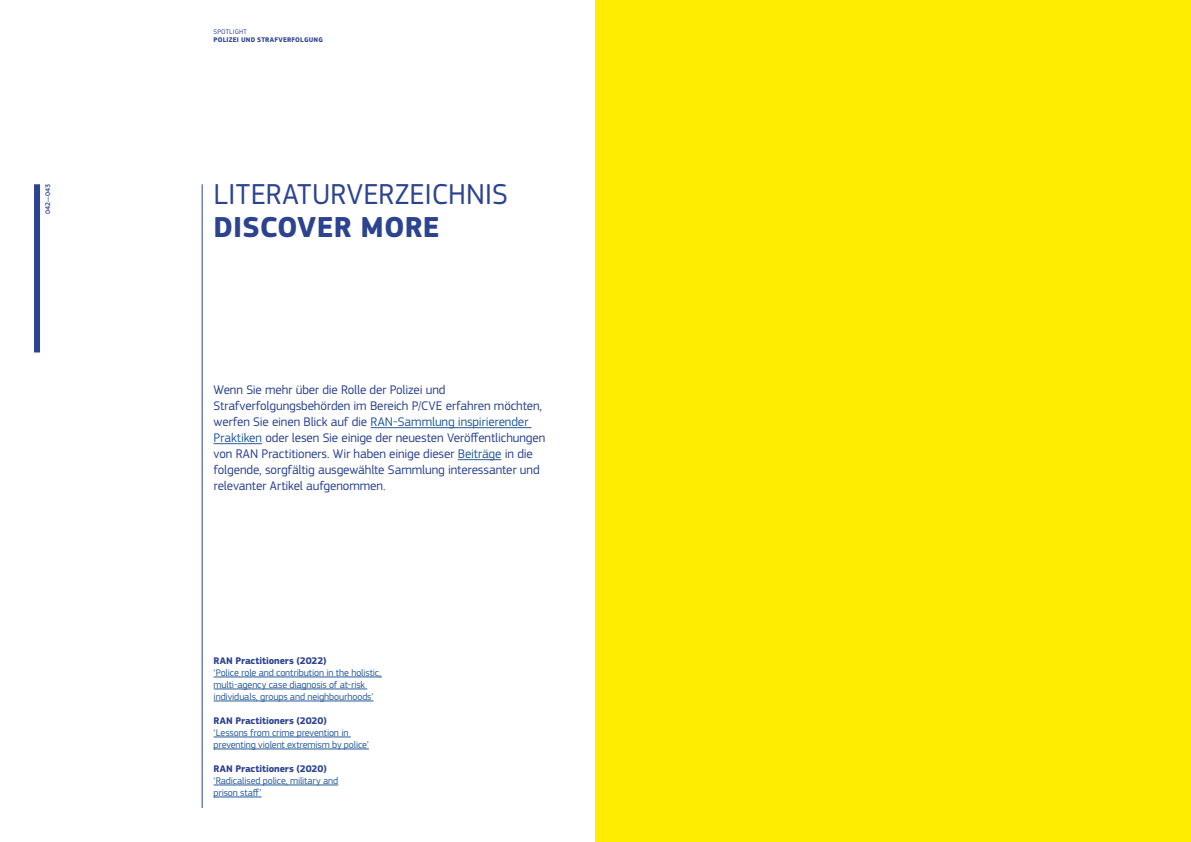
<style>
.page{position:relative;width:1191px;height:842px;background:#fff}
.page>*{position:absolute;margin:0;border:0;box-sizing:border-box;transform-origin:0 0}
.t1{font:30px "EC Square Sans Pro";color:#2c4390}
.t2{font:700 30px "EC Square Sans Pro";color:#2c4390}
.t3{font:13px/16px "EC Square Sans Pro";letter-spacing:-.01em;color:#2c4390}
.t4{font:10px/12px "EC Square Sans Pro";letter-spacing:-.01em;color:#275b9b}
.t5{font:700 10px "EC Square Sans Pro";letter-spacing:-.005em;color:#2c4390}
.t6{font:700 7px "EC Square Sans Pro";letter-spacing:.025em;color:#2c4390}
.t7{font:7px "EC Square Sans Pro";letter-spacing:.02em;color:#2c4390}
.t8{font:500 7px "EC Square Sans Pro";letter-spacing:-.005em;color:#2c4390}
.s1{color:#275b9b}
</style>
<div class="page">
<div style="left:34px;top:184px;width:6px;height:168px;background:#2c4390"></div>
<hr style="left:202px;top:184px;width:1px;height:624px;background:#2c4390">
<hr style="left:214px;top:677px;width:168px;height:1px;background:#275b9b">
<hr style="left:214px;top:689px;width:153px;height:1px;background:#275b9b">
<hr style="left:214px;top:701px;width:160px;height:1px;background:#275b9b">
<hr style="left:214px;top:737px;width:137px;height:1px;background:#275b9b">
<hr style="left:214px;top:749px;width:155px;height:1px;background:#275b9b">
<hr style="left:214px;top:785px;width:124px;height:1px;background:#275b9b">
<hr style="left:214px;top:797px;width:47px;height:1px;background:#275b9b">
<div style="left:595px;top:0;width:596px;height:842px;background:#ffed00"></div>
<hr style="left:370px;top:427px;width:161px;height:1px;background:#275b9b">
<hr style="left:214px;top:443px;width:48px;height:1px;background:#275b9b">
<hr style="left:458px;top:459px;width:43px;height:1px;background:#275b9b">
<p class="t8" style="left:44px;top:214px;width:31px;rotate:-90deg">042—043</p>
<p class="t7" style="left:214px;top:27px;width:35px">SPOTLIGHT</p>
<p class="t6" style="left:214px;top:35px;width:111px">POLIZEI UND STRAFVERFOLGUNG</p>
<h1 class="t1" style="left:214px;top:177px;width:296px">LITERATURVERZEICHNIS</h1>
<h1 class="t2" style="left:214px;top:209px;width:228px">DISCOVER MORE</h1>
<p class="t3" style="left:214px;top:382px;width:333px">Wenn Sie mehr über die Rolle der Polizei und Strafverfolgungsbehörden im Bereich P/CVE erfahren möchten, werfen Sie einen Blick auf die <span class="s1">RAN-Sammlung inspirierender Praktiken</span> oder lesen Sie einige der neuesten Veröffentlichungen von RAN Practitioners. Wir haben einige dieser <span class="s1">Beiträge</span> in die folgende, sorgfältig ausgewählte Sammlung interessanter und relevanter Artikel aufgenommen.</p>
<p class="t5" style="left:214px;top:655px;width:115px">RAN Practitioners (2022)</p>
<p class="t4" style="left:214px;top:667px;width:169px">‘Police role and contribution in the holistic, multi-agency case diagnosis of at-risk individuals, groups and neighbourhoods’</p>
<p class="t5" style="left:214px;top:715px;width:115px">RAN Practitioners (2020)</p>
<p class="t4" style="left:214px;top:727px;width:157px">‘Lessons from crime prevention in preventing violent extremism by police’</p>
<p class="t5" style="left:214px;top:763px;width:115px">RAN Practitioners (2020)</p>
<p class="t4" style="left:214px;top:775px;width:126px">‘Radicalised police, military and prison staff’</p>
</div>
